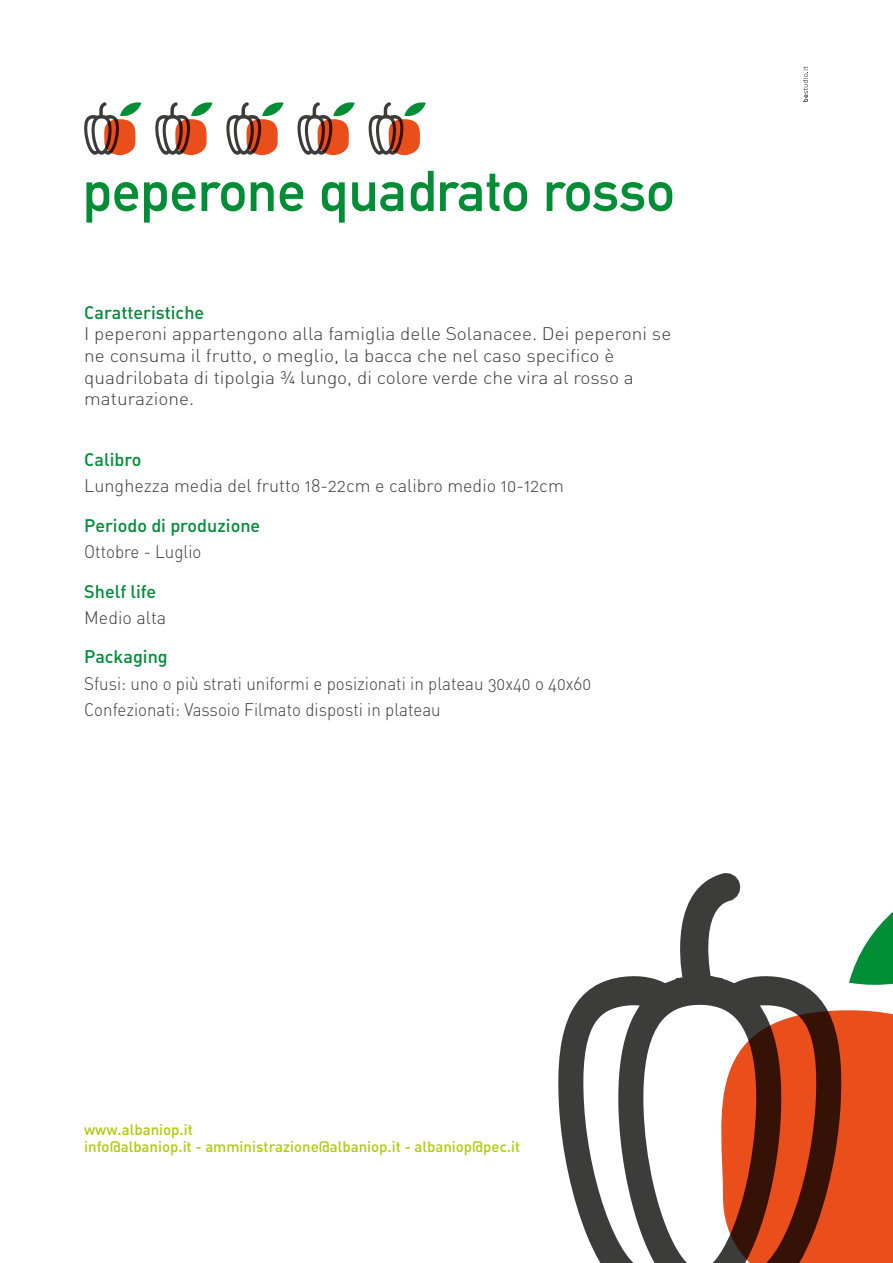
<style>
.page{position:relative;width:893px;height:1263px;background:#fff}
.page>*{position:absolute;margin:0;border:0;box-sizing:border-box;transform-origin:0 0}
.t1{font:700 56.4px "DIN Alternate";color:#008d36}
.t2{font:18px/21.6px "DIN Light Alternate";color:#3d3c3c;scale:1.06 1}
.t3{font:18px/26.1px "DIN Light Alternate";color:#3d3c3c;scale:.94 1}
.t4{font:18px "DIN Medium Alternate";color:#008b39}
.t5{font:18px "DIN Light Alternate";color:#3d3c3c}
.t6{font:15px/17.1px "DIN Medium Alternate";color:#afca0b}
</style>
<div class="page">
<svg style="left:558px;top:66px;width:250px;height:1197px"></svg>
<svg style="left:671px;top:862px;width:222px;height:401px"></svg>
<svg style="left:84px;top:102px;width:57px;height:54px"></svg>
<svg style="left:155px;top:102px;width:58px;height:54px"></svg>
<svg style="left:226px;top:102px;width:58px;height:54px"></svg>
<svg style="left:297px;top:102px;width:58px;height:54px"></svg>
<svg style="left:368px;top:102px;width:58px;height:54px"></svg>
<h1 class="t1" style="left:83px;top:148px;width:593px">peperone quadrato rosso</h1>
<p class="t4" style="left:84px;top:301px;width:122px">Caratteristiche</p>
<p class="t2" style="left:84px;top:323px;width:555px">I peperoni appartengono alla famiglia delle Solanacee. Dei peperoni se ne consuma il frutto, o meglio, la bacca che nel caso specifico è quadrilobata di tipolgia ¾ lungo, di colore verde che vira al rosso a maturazione.</p>
<p class="t4" style="left:84px;top:448px;width:59px">Calibro</p>
<p class="t5" style="left:84px;top:475px;width:481px">Lunghezza media del frutto 18-22cm e calibro medio 10-12cm</p>
<p class="t4" style="left:84px;top:514px;width:178px">Periodo di produzione</p>
<p class="t3" style="left:84px;top:538px;width:126px">Ottobre - Luglio</p>
<p class="t4" style="left:84px;top:580px;width:73px">Shelf life</p>
<p class="t5" style="left:84px;top:606px;width:84px">Medio alta</p>
<p class="t4" style="left:84px;top:645px;width:85px">Packaging</p>
<p class="t3" style="left:84px;top:670px;width:541px">Sfusi: uno o più strati uniformi e posizionati in plateau 30x40 o 40x60<br>Confezionati: Vassoio Filmato disposti in plateau</p>
<p class="t6" style="left:84px;top:1121px;width:438px">www.albaniop.it<br>info@albaniop.it - amministrazione@albaniop.it - albaniop@pec.it</p>
</div>
